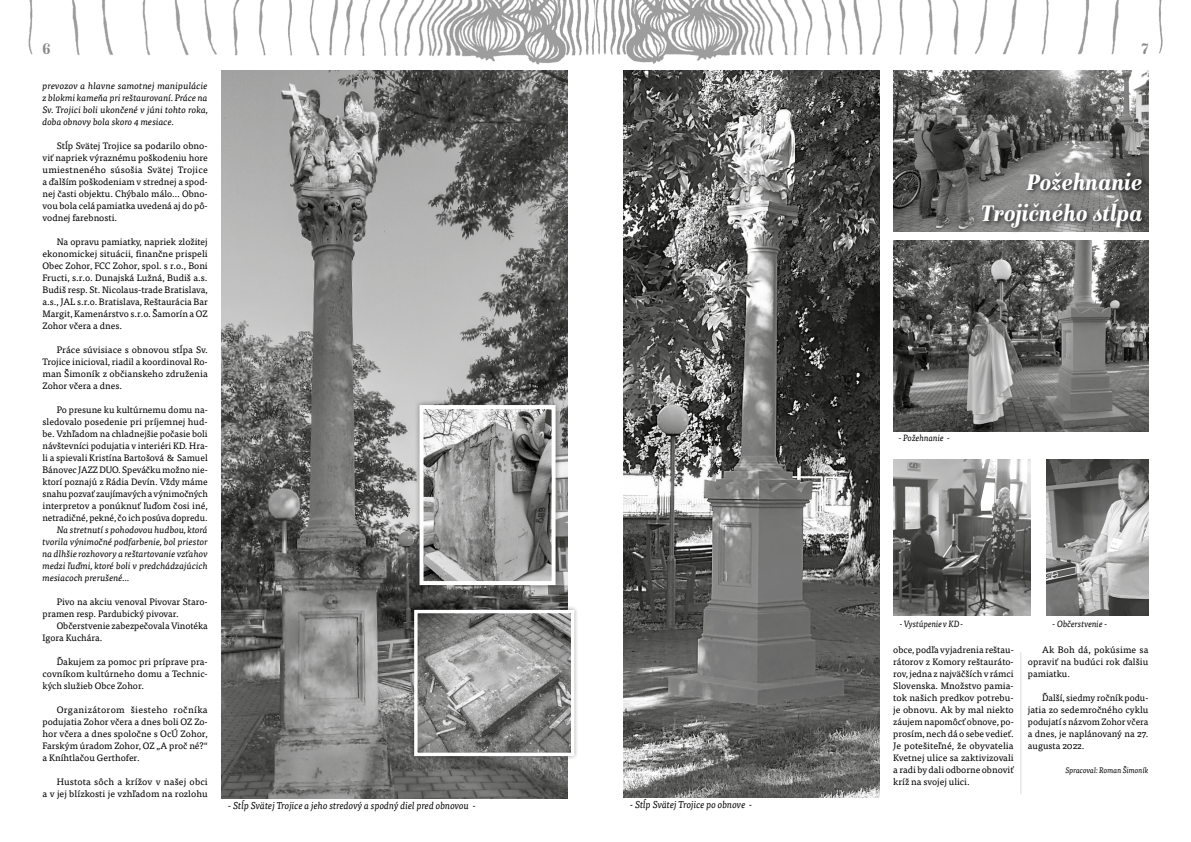
<style>
.page{position:relative;width:1191px;height:842px;background:#fff}
.page>*{position:absolute;margin:0;border:0;box-sizing:border-box;transform-origin:0 0}
.t1{font:italic 900 semi-condensed 23.7px/31.3px "Isabel";letter-spacing:.005em;color:#fff;text-align:right;scale:.96 1}
.t2{font:700 semi-condensed 16px "Isabel";color:#878787}
.t3{font:italic 10px "Tisa Pro";color:#000;scale:.94 1}
.t4{font:9.3px/12px "Tisa Pro";color:#000;text-align:justify}
.t5{font:italic 9.3px/12px "Tisa Pro";color:#000;text-align:justify}
.t6{font:italic 9px "Tisa Pro";color:#000;scale:.94 1}
.t7{font:italic 9px "Tisa Pro";color:#000;scale:.92 1}
.t8{font:italic 8px "Tisa Pro";color:#000;scale:.93 1}
</style>
<div class="page">
<img style="left:28px;top:0;width:1135px;height:65px">
<hr style="left:1020px;top:652px;width:1px;height:142px;background:#dadada">
<img style="left:893px;top:71px;width:255px;height:160px">
<img style="left:893px;top:240px;width:255px;height:192px">
<img style="left:893px;top:459px;width:137px;height:157px">
<img style="left:1046px;top:459px;width:102px;height:157px">
<img style="left:624px;top:71px;width:255px;height:727px">
<img style="left:222px;top:71px;width:345px;height:727px">
<div style="left:979px;top:170px;width:169px;height:64px;background:#000;opacity:.75"></div>
<div style="left:409px;top:605px;width:170px;height:156px;background:#000;opacity:.4"></div>
<img style="left:418px;top:614px;width:152px;height:138px">
<div style="left:414px;top:610px;width:160px;height:146px;border:3px solid #fff"></div>
<div style="left:414px;top:400px;width:147px;height:191px;background:#000;opacity:.4"></div>
<img style="left:424px;top:410px;width:126px;height:170px">
<div style="left:419px;top:405px;width:136px;height:180px;border:4px solid #fff"></div>
<h2 class="t2" style="left:43px;top:39px;width:10px">6</h2>
<h2 class="t2" style="left:1141px;top:39px;width:8px">7</h2>
<p class="t5" style="left:43px;top:79px;width:167px">prevozov a hlavne samotnej manipulácie z blokmi kameňa pri reštaurovaní. Práce na Sv. Trojici boli ukončené v júni tohto roka, doba obnovy bola skoro 4 mesiace.</p>
<p class="t4" style="left:43px;top:139px;width:167px;text-indent:14px">Stĺp Svätej Trojice sa podarilo obno&shy;viť napriek výraznému poškodeniu hore umiestneného súsošia Svätej Trojice a ďalším poškodeniam v strednej a spod&shy;nej časti objektu. Chýbalo málo… Obno&shy;vou bola celá pamiatka uvedená aj do pô&shy;vodnej farebnosti.</p>
<p class="t4" style="left:43px;top:235px;width:167px;text-indent:14px">Na opravu pamiatky, napriek zložitej ekonomickej situácii, finančne prispeli Obec Zohor, FCC Zohor, spol. s r.o., Boni Fructi, s.r.o. Dunajská Lužná, Budiš a.s.<br>Budiš resp. St. Nicolaus-trade Bratislava, a.s., JAL s.r.o. Bratislava, Reštaurácia Bar Margit, Kamenárstvo s.r.o. Šamorín a OZ Zohor včera a dnes.</p>
<p class="t4" style="left:43px;top:343px;width:167px;text-indent:14px">Práce súvisiace s obnovou stĺpa Sv.<br>Trojice inicioval, riadil a koordinoval Ro&shy;man Šimoník z občianskeho združenia Zohor včera a dnes.</p>
<p class="t4" style="left:43px;top:403px;width:167px;text-indent:14px">Po presune ku kultúrnemu domu na&shy;sledovalo posedenie pri príjemnej hud&shy;be. Vzhľadom na chladnejšie počasie boli návštevníci podujatia v interiéri KD. Hra&shy;li a spievali Kristína Bartošová &amp; Samuel Bánovec JAZZ DUO. Speváčku možno nie&shy;ktorí poznajú z Rádia Devín. Vždy máme snahu pozvať zaujímavých a výnimočných interpretov a ponúknuť ľuďom čosi iné, netradičné, pekné, čo ich posúva dopredu.</p>
<p class="t5" style="left:43px;top:523px;width:167px;text-indent:14px">Na stretnutí s pohodovou hudbou, ktorá tvorila výnimočné podfarbenie, bol priestor na dlhšie rozhovory a reštartovanie vzťahov medzi ľuďmi, ktoré boli v predchádzajúcich mesiacoch prerušené…</p>
<p class="t4" style="left:43px;top:595px;width:167px;text-indent:14px">Pivo na akciu venoval Pivovar Staro&shy;pramen resp. Pardubický pivovar.</p>
<p class="t4" style="left:43px;top:619px;width:167px;text-indent:14px">Občerstvenie zabezpečovala Vinotéka<br>Igora Kuchára.</p>
<p class="t4" style="left:43px;top:655px;width:167px;text-indent:14px">Ďakujem za pomoc pri príprave pra&shy;covníkom kultúrneho domu a Technic&shy;kých služieb Obce Zohor.</p>
<p class="t4" style="left:43px;top:703px;width:167px;text-indent:14px">Organizátorom šiesteho ročníka podujatia Zohor včera a dnes boli OZ Zo&shy;hor včera a dnes spoločne s OcÚ Zohor, Farským úradom Zohor, OZ „A proč né?“ a Kníhtlačou Gerthofer.</p>
<p class="t4" style="left:43px;top:775px;width:167px;text-align:right">Hustota sôch a krížov v našej obci<br>a v jej blízkosti je vzhľadom na rozlohu</p>
<h1 class="t1" style="left:981px;top:168px;width:170px">Požehnanie<br>Trojičného stĺpa</h1>
<p class="t6" style="left:899px;top:431px;width:56px">- Požehnanie -</p>
<p class="t7" style="left:900px;top:617px;width:71px">- Vystúpenie v KD -</p>
<p class="t6" style="left:1052px;top:617px;width:59px">- Občerstvenie -</p>
<p class="t4" style="left:893px;top:643px;width:122px">obce, podľa vyjadrenia reštau&shy;rátorov z Komory reštauráto&shy;rov, jedna z najväčších v rámci Slovenska. Množstvo pamia&shy;tok našich predkov potrebu&shy;je obnovu. Ak by mal niekto záujem napomôcť obnove, po&shy;prosím, nech dá o sebe vedieť.<br>Je potešiteľné, že obyvatelia Kvetnej ulice sa zaktivizovali a radi by dali odborne obnoviť kríž na svojej ulici.</p>
<p class="t4" style="left:1028px;top:643px;width:122px;text-indent:14px">Ak Boh dá, pokúsime sa opraviť na budúci rok ďalšiu pamiatku.</p>
<p class="t4" style="left:1028px;top:691px;width:122px;text-indent:14px">Ďalší, siedmy ročník podu&shy;jatia zo sedemročného cyklu podujatí s názvom Zohor včera a dnes, je naplánovaný na 27. augusta 2022.</p>
<p class="t8" style="left:1065px;top:764px;width:91px">Spracoval: Roman Šimoník</p>
<p class="t3" style="left:228px;top:798px;width:265px">- Stĺp Svätej Trojice a jeho stredový a spodný diel pred obnovou -</p>
<p class="t3" style="left:630px;top:797px;width:131px">- Stĺp Svä tej Trojice po obnove -</p>
</div>
